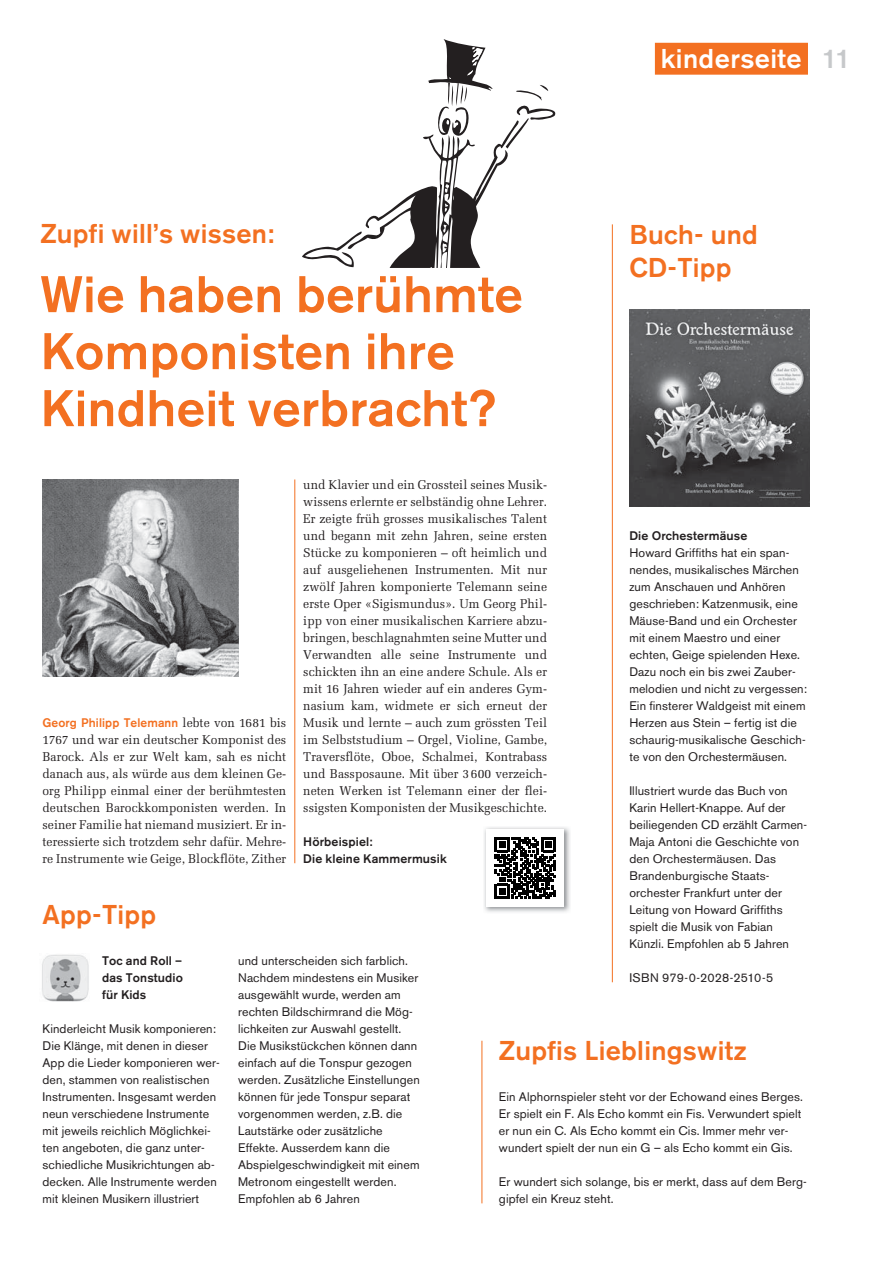
<style>
.page{position:relative;width:893px;height:1263px;background:#fff}
.page>*{position:absolute;margin:0;border:0;box-sizing:border-box;transform-origin:0 0}
.t1{font:500 51px/57px "Akzidenz Grotesk BE";letter-spacing:.005em;color:#f37021}
.t2{font:500 27px/33px "Akzidenz Grotesk BE";letter-spacing:.01em;color:#f37021}
.t3{font:500 27px "Akzidenz Grotesk BE";letter-spacing:.015em;color:#fff}
.t4{font:12.75px/17px "Melior LT Std";letter-spacing:.005em;color:#231f20;text-align:justify;scale:.95 1}
.t5{font:12.3px/17px "Akzidenz Grotesk BE";letter-spacing:.01em;color:#231f20}
.t6{font:500 12.3px/17px "Akzidenz Grotesk BE";letter-spacing:.01em;color:#231f20}
.t7{font:500 12.3px "Akzidenz Grotesk BE";letter-spacing:.01em;color:#f37021}
.s1{color:#c6c8ca}
.s2{font-family:"Melior LT Std";font-weight:400;font-size:12.75px;color:#231f20}
</style>
<div class="page">
<hr style="left:612px;top:224px;width:1px;height:758px;background:#f37021">
<hr style="left:481px;top:1041px;width:1px;height:162px;background:#f37021">
<hr style="left:294px;top:479px;width:1px;height:384px;background:#f37021">
<img style="left:42px;top:479px;width:196px;height:197px">
<img style="left:629px;top:309px;width:180px;height:197px">
<img style="left:484px;top:827px;width:86px;height:85px">
<div style="left:486px;top:829px;width:78px;height:78px;background:#fff"></div>
<svg style="left:495px;top:838px;width:61px;height:60px"></svg>
<svg style="left:302px;top:39px;width:254px;height:229px"></svg>
<img style="left:42px;top:954px;width:47px;height:48px">
<div style="left:655px;top:43px;width:153px;height:32px;background:#f37021"></div>
<h2 class="t2" style="left:40px;top:220px;width:235px">Zupfi will’s wissen:</h2>
<h1 class="t1" style="left:40px;top:270px;width:484px">Wie haben berühmte<br>Komponisten ihre<br>Kindheit verbracht?</h1>
<h2 class="t3" style="left:661px;top:49px;width:191px">kinderseite <span class="s1">11</span></h2>
<h2 class="t2" style="left:629px;top:220px;width:130px">Buch- und<br>CD-Tipp</h2>
<p class="t4" style="left:303px;top:477px;width:258px">und Klavier und ein Grossteil seines Musik&shy;wissens erlernte er selbständig ohne Lehrer.<br>Er zeigte früh grosses musikalisches Talent und begann mit zehn Jahren, seine ersten Stücke zu komponieren – oft heimlich und auf ausgeliehenen Instrumenten. Mit nur zwölf Jahren komponierte Telemann seine erste Oper «Sigismundus». Um Georg Phil&shy;ipp von einer musikalischen Karriere abzu&shy;bringen, beschlagnahmten seine Mutter und Verwandten alle seine Instrumente und schickten ihn an eine andere Schule. Als er mit 16 Jahren wieder auf ein anderes Gym&shy;nasium kam, widmete er sich erneut der Musik und lernte – auch zum grössten Teil im Selbststudium – Orgel, Violine, Gambe, Traversflöte, Oboe, Schalmei, Kontrabass und Bassposaune. Mit über 3 600 verzeich&shy;neten Werken ist Telemann einer der flei&shy;ssigsten Komponisten der Musikgeschichte.</p>
<p class="t6" style="left:629px;top:528px;width:120px">Die Orchestermäuse</p>
<p class="t5" style="left:629px;top:546px;width:179px">Howard Griffiths hat ein span&shy;nendes, musikalisches Märchen zum Anschauen und Anhören geschrieben: Katzenmusik, eine<br>Mäuse-Band und ein Orchester mit einem Maestro und einer echten, Geige spielenden Hexe.<br>Dazu noch ein bis zwei Zauber&shy;melodien und nicht zu vergessen:<br>Ein finsterer Waldgeist mit einem<br>Herzen aus Stein – fertig ist die schaurig-musikalische Geschich&shy;te von den Orchestermäusen.</p>
<p class="t5" style="left:629px;top:784px;width:179px">Illustriert wurde das Buch von<br>Karin Hellert-Knappe. Auf der beiliegenden CD erzählt Carmen-<br>Maja Antoni die Geschichte von den Orchestermäusen. Das<br>Brandenburgische Staats&shy;orchester Frankfurt unter der<br>Leitung von Howard Griffiths spielt die Musik von Fabian<br>Künzli. Empfohlen ab 5 Jahren</p>
<p class="t5" style="left:629px;top:971px;width:145px">ISBN 979-0-2028-2510-5</p>
<p class="t7" style="left:42px;top:718px;width:245px">Georg Philipp Telemann <span class="s2">lebte von 1681 bis</span></p>
<p class="t4" style="left:42px;top:732px;width:258px">1767 und war ein deutscher Komponist des Barock. Als er zur Welt kam, sah es nicht danach aus, als würde aus dem kleinen Ge&shy;org Philipp einmal einer der berühmtesten deutschen Barockkomponisten werden. In seiner Familie hat niemand musiziert. Er in&shy;teressierte sich trotzdem sehr dafür. Mehre&shy;re Instrumente wie Geige, Block flöte, Zither</p>
<p class="t6" style="left:303px;top:835px;width:145px">Hörbeispiel:<br>Die kleine Kammermusik</p>
<h2 class="t2" style="left:42px;top:900px;width:115px">App-Tipp</h2>
<p class="t5" style="left:238px;top:954px;width:183px">und unterscheiden sich farblich.<br>Nachdem mindestens ein Musiker ausgewählt wurde, werden am rechten Bildschirmrand die Mög&shy;lichkeiten zur Auswahl gestellt.<br>Die Musikstückchen können dann einfach auf die Tonspur gezogen werden. Zusätzliche Einstellungen können für jede Tonspur separat vorgenommen werden, z.B. die<br>Lautstärke oder zusätzliche<br>Effekte. Ausserdem kann die<br>Abspielgeschwindigkeit mit einem<br>Metronom eingestellt werden.<br>Empfohlen ab 6 Jahren</p>
<p class="t6" style="left:102px;top:954px;width:83px;text-align:justify">Toc and Roll – das Tonstudio für Kids</p>
<p class="t5" style="left:42px;top:1022px;width:179px">Kinderleicht Musik komponieren:<br>Die Klänge, mit denen in dieser<br>App die Lieder komponieren wer&shy;den, stammen von realistischen<br>Instrumenten. Insgesamt werden neun verschiedene Instrumente mit jeweils reichlich Möglichkei&shy;ten angeboten, die ganz unter&shy;schiedliche Musikrichtungen ab&shy;decken. Alle Instrumente werden mit kleinen Musikern illustriert</p>
<h2 class="t2" style="left:499px;top:1036px;width:249px">Zupfis Lieblingswitz</h2>
<p class="t5" style="left:499px;top:1090px;width:305px">Ein Alphornspieler steht vor der Echo wand eines Berges.<br>Er spielt ein F. Als Echo kommt ein Fis. Verwundert spielt er nun ein C. Als Echo kommt ein Cis. Immer mehr ver&shy;wundert spielt der nun ein G – als Echo kommt ein Gis.</p>
<p class="t5" style="left:499px;top:1175px;width:309px">Er wundert sich solange, bis er merkt, dass auf dem Berg&shy;gipfel ein Kreuz steht.</p>
</div>
